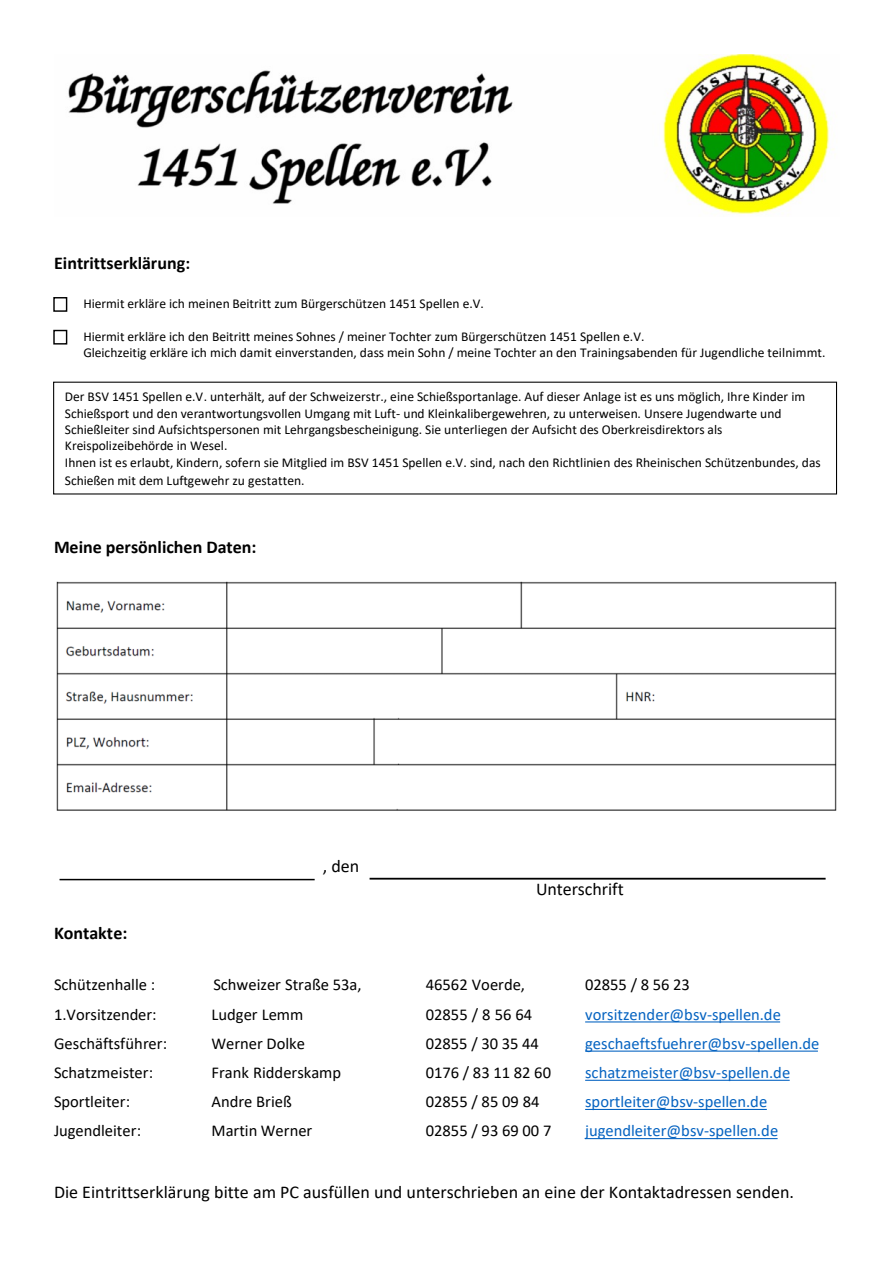
<style>
.page{position:relative;width:893px;height:1263px;background:#fff}
.page>*{position:absolute;margin:0;border:0;box-sizing:border-box;transform-origin:0 0}
.t1{font:18px "Calibri";color:#000}
.t2{font:700 18px "Calibri";color:#000}
.t3{font:16.5px/29.1px "Calibri";color:#000}
.t4{font:16.5px "Calibri";color:#0563c1}
.t5{font:13.5px/16.5px "Calibri";color:#000}
.s1{font-size:17.25px}
</style>
<div class="page">
<img style="left:68px;top:54px;width:766px;height:160px">
<hr style="left:585px;top:1021px;width:195px;height:1px;background:#0563c1">
<hr style="left:585px;top:1050px;width:233px;height:2px;background:#0563c1">
<hr style="left:585px;top:1080px;width:205px;height:1px;background:#0563c1">
<hr style="left:585px;top:1109px;width:182px;height:1px;background:#0563c1">
<hr style="left:585px;top:1138px;width:193px;height:1px;background:#0563c1">
<img style="left:56px;top:581px;width:781px;height:230px">
<div style="left:53px;top:297px;width:14px;height:15px;border:1px solid #000"></div>
<div style="left:53px;top:330px;width:14px;height:15px;border:1px solid #000"></div>
<hr style="left:370px;top:878px;width:456px;height:1px;background:#000">
<hr style="left:60px;top:879px;width:255px;height:1px;background:#000">
<h1 class="t2" style="left:54px;top:255px;width:138px">Eintrittserklärung<span class="s1">:</span></h1>
<p class="t5" style="left:83px;top:296px;width:402px">Hiermit erkläre ich meinen Beitritt zum Bürgerschützen 1451 Spellen e.V.</p>
<p class="t5" style="left:83px;top:329px;width:744px">Hiermit erkläre ich den Beitritt meines Sohnes / meiner Tochter zum Bürgerschützen 1451 Spellen e.V.<br>Gleichzeitig erkläre ich mich damit einverstanden, dass mein Sohn / meine Tochter an den Trainingsabenden für Jugendliche teilnimmt.</p>
<p class="t5" style="left:65px;top:389px;width:757px">Der BSV 1451 Spellen e.V. unterhält, auf der Schweizerstr., eine Schießsportanlage. Auf dieser Anlage ist es uns möglich, Ihre Kinder im Schießsport und den verantwortungsvollen Umgang mit Luft- und Kleinkalibergewehren, zu unterweisen. Unsere Jugendwarte und Schießleiter sind Aufsichtspersonen mit Lehrgangsbescheinigung. Sie unterliegen der Aufsicht des Oberkreisdirektors als Kreispolizeibehörde in Wesel.<br>Ihnen ist es erlaubt, Kindern, sofern sie Mitglied im BSV 1451 Spellen e.V. sind, nach den Richtlinien des Rheinischen Schützenbundes, das</p>
<p class="t5" style="left:65px;top:473px;width:241px">Schießen mit dem Luftgewehr zu gestatten.</p>
<h1 class="t2" style="left:54px;top:539px;width:204px">Meine persönlichen Daten:</h1>
<h1 class="t1" style="left:323px;top:858px;width:38px">, den</h1>
<h1 class="t1" style="left:536px;top:882px;width:89px">Unterschrift</h1>
<h1 class="t2" style="left:54px;top:925px;width:75px">Kontakte:</h1>
<p class="t3" style="left:54px;top:972px;width:103px">Schützenhalle :</p>
<p class="t3" style="left:585px;top:972px;width:106px">02855 / 8 56 23</p>
<p class="t3" style="left:54px;top:1001px;width:104px">1.Vorsitzender:</p>
<p class="t4" style="left:585px;top:1007px;width:197px">vorsitzender@bsv-spellen.de</p>
<p class="t3" style="left:54px;top:1030px;width:115px">Geschäftsführer:</p>
<p class="t4" style="left:585px;top:1036px;width:236px">geschaeftsfuehrer@bsv-spellen.de</p>
<p class="t3" style="left:54px;top:1059px;width:101px">Schatzmeister:</p>
<p class="t4" style="left:585px;top:1065px;width:207px">schatzmeister@bsv-spellen.de</p>
<p class="t3" style="left:54px;top:1088px;width:78px">Sportleiter:</p>
<p class="t4" style="left:585px;top:1095px;width:184px">sportleiter@bsv-spellen.de</p>
<p class="t3" style="left:54px;top:1117px;width:89px">Jugendleiter:</p>
<p class="t3" style="left:212px;top:972px;width:152px">Schweizer Straße 53a,<br>Ludger Lemm<br>Werner Dolke<br>Frank Ridderskamp<br>Andre Brieß<br>Martin Werner</p>
<p class="t3" style="left:426px;top:972px;width:127px">46562 Voerde,<br>02855 / 8 56 64<br>02855 / 30 35 44<br>0176 / 83 11 82 60<br>02855 / 85 09 84<br>02855 / 93 69 00 7</p>
<p class="t4" style="left:585px;top:1124px;width:195px">jugendleiter@bsv-spellen.de</p>
<h1 class="t1" style="left:54px;top:1184px;width:742px">Die Eintrittserklärung bitte am PC ausfüllen und unterschrieben an eine der Kontaktadressen senden.</h1>
</div>
